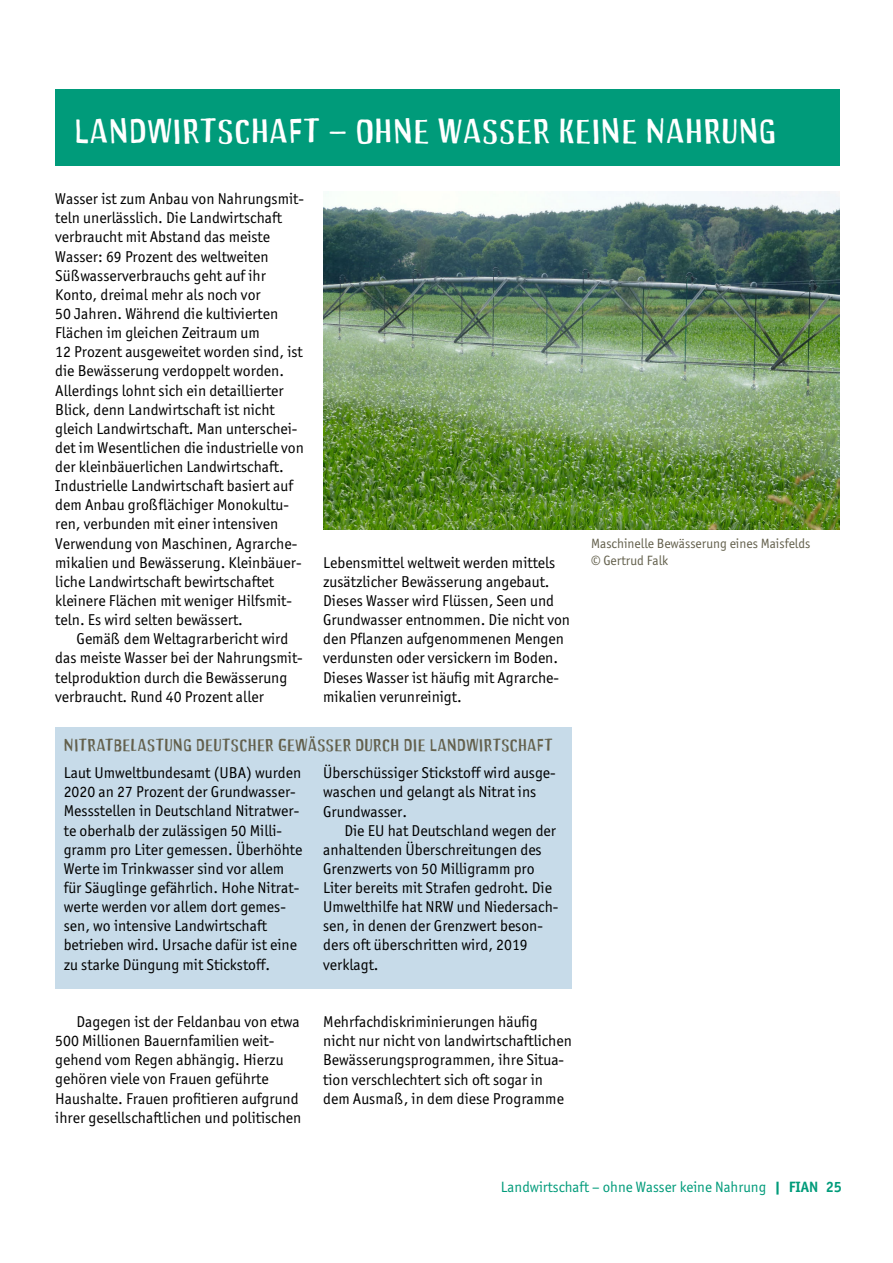
<style>
.page{position:relative;width:893px;height:1263px;background:#fff}
.page>*{position:absolute;margin:0;border:0;box-sizing:border-box;transform-origin:0 0}
.t1{font:36px "Fian Headline";letter-spacing:.025em;color:#fff}
.t2{font:18px "Fian Headline";letter-spacing:.025em;color:#63604c}
.t3{font:15.75px/19.2px "Officina Sans ITC Boo";color:#000}
.t4{font:15px "Officina Sans ITC Boo";color:#009b7a}
.t5{font:13.5px/16.2px "Officina Sans ITC Boo";color:#63604c}
.s1{font-family:"Officina Sans ITC";font-weight:700}
</style>
<div class="page">
<img style="left:323px;top:192px;width:517px;height:337px">
<div style="left:55px;top:727px;width:517px;height:262px;background:#c7dbe9"></div>
<div style="left:55px;top:89px;width:785px;height:77px;background:#009b7a"></div>
<h1 class="t1" style="left:74px;top:113px;width:703px">LANDWIRTSCHAFT – OHNE WASSER KEINE NAHRUNG</h1>
<p class="t3" style="left:55px;top:189px;width:250px">Wasser ist zum Anbau von Nahrungsmit&shy;teln unerlässlich. Die Landwirtschaft verbraucht mit Abstand das meiste Wasser: 69 Prozent des weltweiten Süßwasserverbrauchs geht auf ihr Konto, dreimal mehr als noch vor<br>50 Jahren. Während die kultivierten Flächen im gleichen Zeitraum um<br>12 Prozent ausgeweitet worden sind, ist die Bewässerung verdoppelt worden.<br>Allerdings lohnt sich ein detaillierter Blick, denn Landwirtschaft ist nicht gleich Landwirtschaft. Man unterschei&shy;det im Wesentlichen die industrielle von der kleinbäuerlichen Landwirtschaft.<br>Industrielle Landwirtschaft basiert auf dem Anbau großflächiger Monokultu&shy;ren, verbunden mit einer intensiven Verwendung von Maschinen, Agrarche&shy;mikalien und Bewässerung. Kleinbäuer&shy;liche Landwirtschaft bewirtschaftet kleinere Flächen mit weniger Hilfsmit&shy;teln. Es wird selten bewässert.</p>
<p class="t3" style="left:55px;top:629px;width:249px;text-indent:21px">Gemäß dem Weltagrarbericht wird das meiste Wasser bei der Nahrungsmit&shy;telproduktion durch die Bewässerung verbraucht. Rund 40 Prozent aller</p>
<p class="t3" style="left:323px;top:553px;width:248px">Lebensmittel weltweit werden mittels zusätzlicher Bewässerung angebaut.<br>Dieses Wasser wird Flüssen, Seen und Grundwasser entnommen. Die nicht von den Pflanzen aufgenommenen Mengen verdunsten oder versickern im Boden.<br>Dieses Wasser ist häufig mit Agrarche&shy;mikalien verunreinigt.</p>
<p class="t2" style="left:64px;top:736px;width:490px">NITRATBELASTUNG DEUTSCHER GEWÄSSER DURCH DIE LANDWIRTSCHAFT</p>
<p class="t3" style="left:64px;top:763px;width:240px">Laut Umweltbundesamt (UBA) wurden 2020 an 27 Prozent der Grundwasser-Messstellen in Deutschland Nitratwer&shy;te oberhalb der zulässigen 50 Milli&shy;gramm pro Liter gemessen. Überhöhte Werte im Trinkwasser sind vor allem für Säuglinge gefährlich. Hohe Nitrat&shy;werte werden vor allem dort gemes&shy;sen, wo intensive Landwirtschaft betrieben wird. Ursache dafür ist eine zu starke Düngung mit Stickstoff.</p>
<p class="t3" style="left:323px;top:763px;width:234px">Überschüssiger Stickstoff wird ausge&shy;waschen und gelangt als Nitrat ins<br>Grundwasser.</p>
<p class="t3" style="left:323px;top:821px;width:237px;text-indent:21px">Die EU hat Deutschland wegen der anhaltenden Überschreitungen des<br>Grenzwerts von 50 Milligramm pro<br>Liter bereits mit Strafen gedroht. Die<br>Umwelthilfe hat NRW und Niedersach&shy;sen, in denen der Grenzwert beson&shy;ders oft überschritten wird, 2019 verklagt.</p>
<p class="t3" style="left:55px;top:1012px;width:248px;text-indent:21px">Dagegen ist der Feldanbau von etwa 500 Millionen Bauernfamilien weit&shy;gehend vom Regen abhängig. Hierzu gehören viele von Frauen geführte Haushalte. Frauen profitieren aufgrund ihrer gesellschaftlichen und politischen</p>
<p class="t3" style="left:323px;top:1012px;width:250px">Mehrfachdiskriminierungen häufig nicht nur nicht von landwirtschaftlichen Bewässerungsprogrammen, ihre Situa&shy;tion verschlechtert sich oft sogar in dem Ausmaß, in dem diese Programme</p>
<p class="t5" style="left:591px;top:536px;width:221px">Maschinelle Bewässerung eines Maisfelds © Gertrud Falk</p>
<p class="t4" style="left:501px;top:1178px;width:342px">Landwirtschaft – ohne Wasser keine Nahrung <span class="s1">| FIAN 25</span></p>
</div>
